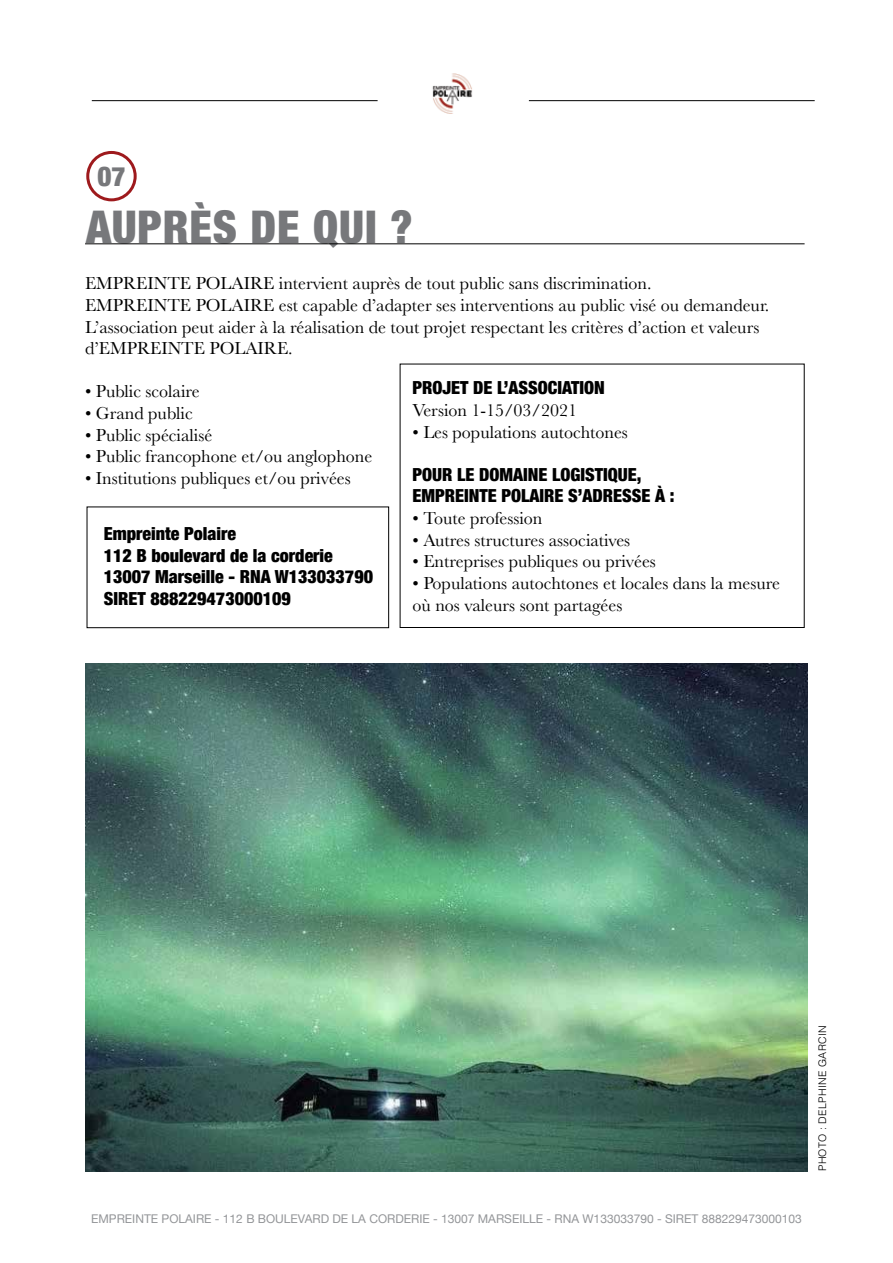
<style>
.page{position:relative;width:893px;height:1263px;background:#fff}
.page>*{position:absolute;margin:0;border:0;box-sizing:border-box;transform-origin:0 0}
.t1{font:900 condensed 45px "Helvetica Neue";letter-spacing:.02em;color:#77787b}
.t2{font:900 condensed 27px "Helvetica Neue";color:#77787b}
.t3{font:18px/21.6px "Baskerville";color:#000}
.t4{font:900 condensed 18px/21.6px "Helvetica Neue";color:#000}
.t5{font:12px "Helvetica Neue";color:#939598}
.t6{font:300 10.5px "Helvetica";letter-spacing:.03em;color:#000}
</style>
<div class="page">
<img style="left:432px;top:73px;width:40px;height:41px">
<hr style="left:92px;top:100px;width:286px;height:1px;background:#000">
<hr style="left:529px;top:100px;width:286px;height:1px;background:#000">
<div style="left:86px;top:151px;width:51px;height:50px;border:3px solid #9e1a1d;border-radius:50%"></div>
<hr style="left:85px;top:243px;width:720px;height:1px;background:#000">
<div style="left:400px;top:364px;width:405px;height:264px;border:1px solid #000"></div>
<div style="left:87px;top:506px;width:302px;height:122px;border:1px solid #000"></div>
<img style="left:85px;top:663px;width:723px;height:508px">
<h2 class="t2" style="left:98px;top:160px;width:29px">07</h2>
<h1 class="t1" style="left:86px;top:199px;width:328px">AUPRÈS DE QUI ?</h1>
<p class="t3" style="left:85px;top:273px;width:686px">EMPREINTE POLAIRE intervient auprès de tout public sans discrimination.<br>EMPREINTE POLAIRE est capable d’adapter ses interventions au public visé ou demandeur.<br>L’association peut aider à la réalisation de tout projet respectant les critères d’action et valeurs d’EMPREINTE POLAIRE.</p>
<p class="t3" style="left:85px;top:381px;width:116px">• Public scolaire</p>
<p class="t3" style="left:85px;top:403px;width:109px">• Grand public</p>
<p class="t3" style="left:85px;top:424px;width:129px">• Public spécialisé</p>
<p class="t3" style="left:85px;top:446px;width:289px">• Public francophone et/ou anglophone</p>
<p class="t3" style="left:85px;top:467px;width:267px">• Institutions publiques et/ou privées</p>
<p class="t4" style="left:412px;top:377px;width:194px">PROJET DE L’ASSOCIATION</p>
<p class="t3" style="left:412px;top:400px;width:166px">Version 1-15/03/2021</p>
<p class="t3" style="left:412px;top:421px;width:217px">• Les populations autochtones</p>
<p class="t4" style="left:412px;top:463px;width:264px">POUR LE DOMAINE LOGISTIQUE,<br>EMPREINTE POLAIRE S’ADRESSE À :</p>
<p class="t3" style="left:412px;top:508px;width:132px">• Toute profession</p>
<p class="t3" style="left:412px;top:529px;width:219px">• Autres structures associatives</p>
<p class="t3" style="left:412px;top:551px;width:245px">• Entreprises publiques ou privées</p>
<p class="t3" style="left:412px;top:572px;width:369px">• Populations autochtones et locales dans la mesure où nos valeurs sont partagées</p>
<p class="t4" style="left:104px;top:523px;width:271px">Empreinte Polaire<br>112 B boulevard de la corderie<br>13007 Marseille - RNA W133033790<br>SIRET 888229473000109</p>
<p class="t6" style="left:813px;top:1171px;width:147px;rotate:-90deg">PHOTO : DELPHINE GARCIN</p>
<p class="t5" style="left:91px;top:1211px;width:712px">EMPREINTE POLAIRE - 112 B BOULEVARD DE LA CORDERIE - 13007 MARSEILLE - RNA W133033790 - SIRET 888229473000103</p>
</div>
